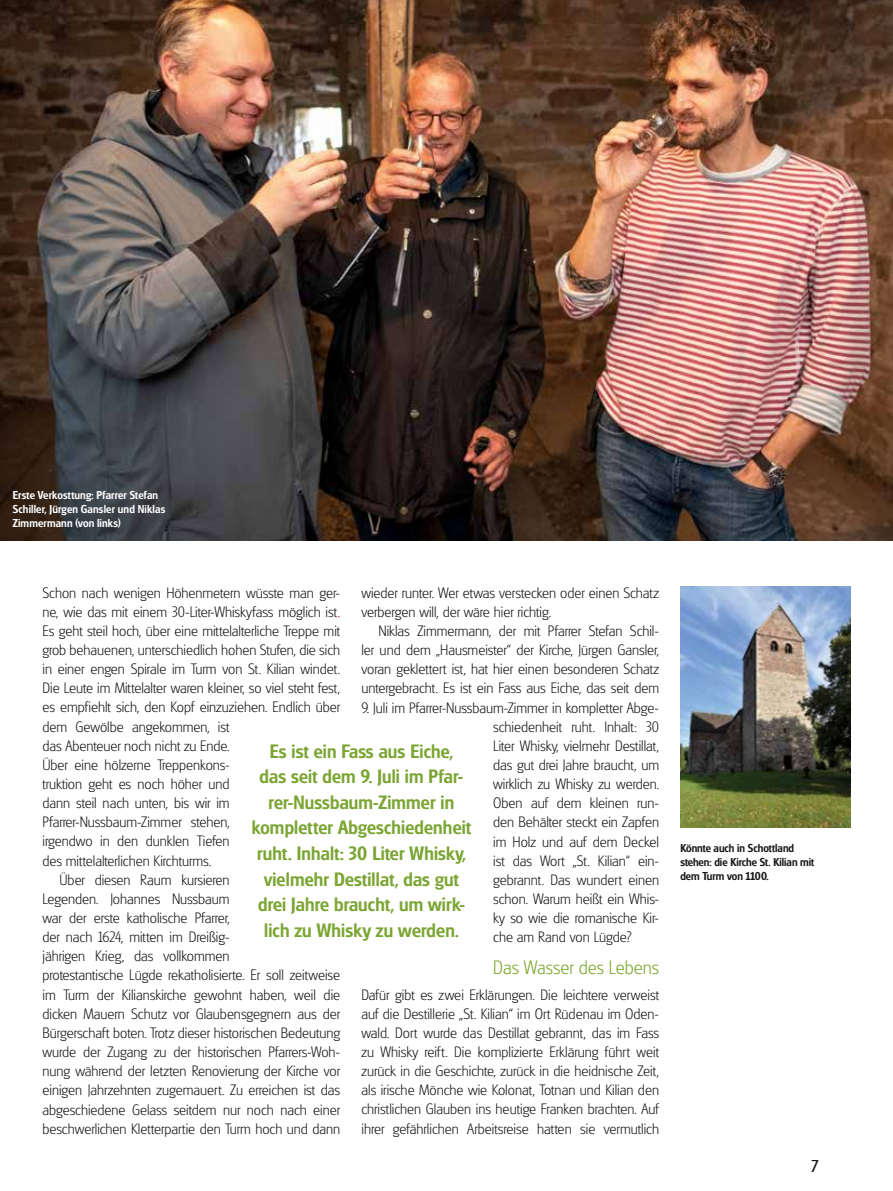
<style>
.page{position:relative;width:893px;height:1191px;background:#fff}
.page>*{position:absolute;margin:0;border:0;box-sizing:border-box;transform-origin:0 0}
.t1{font:500 20.25px/25.5px "Glasgow Pro";letter-spacing:.01em;color:#7ba532;text-align:center}
.t2{font:300 20.25px "Glasgow Pro";letter-spacing:-.005em;color:#79a628}
.t3{font:18px "Glasgow Pro";color:#181716}
.t4{font:300 15.75px/19.2px "Glasgow Pro";color:#181716;text-align:justify}
.t5{font:500 12px/14.4px "Glasgow Pro";letter-spacing:.015em;color:#fff}
.t6{font:500 12px/14.4px "Glasgow Pro";color:#181716}
.s1{color:#e3000a}
</style>
<div class="page">
<img style="left:0;top:0;width:893px;height:540px">
<img style="left:680px;top:587px;width:170px;height:240px">
<p class="t5" style="left:13px;top:487px;width:154px">Erste Verkosttung: Pfarrer Stefan<br>Schiller, Jürgen Gansler und Niklas<br>Zimmermann (von links)</p>
<p class="t4" style="left:43px;top:583px;width:299px">Schon nach wenigen Höhenmetern wüsste man ger-</p>
<p class="t4" style="left:43px;top:602px;width:299px">ne, wie das mit einem 30-Liter-Whiskyfass möglich ist<span class="s1">.</span></p>
<p class="t4" style="left:43px;top:621px;width:299px">Es geht steil hoch, über eine mittelalterliche Treppe mit</p>
<p class="t4" style="left:43px;top:640px;width:299px">grob behauenen, unterschiedlich hohen Stufen, die sich</p>
<p class="t4" style="left:43px;top:659px;width:299px">in einer engen Spirale im Turm von St. Kilian windet.</p>
<p class="t4" style="left:43px;top:678px;width:299px">Die Leute im Mittelalter waren kleiner, so viel steht fest,</p>
<p class="t4" style="left:43px;top:697px;width:299px">es empfiehlt sich, den Kopf einzuziehen. Endlich über</p>
<p class="t4" style="left:43px;top:717px;width:189px">dem Gewölbe angekommen, ist</p>
<p class="t4" style="left:43px;top:736px;width:189px">das Abenteuer noch nicht zu Ende.</p>
<p class="t4" style="left:43px;top:755px;width:189px">Über eine hölzerne Treppenkons-</p>
<p class="t4" style="left:43px;top:774px;width:189px">truktion geht es noch höher und</p>
<p class="t4" style="left:43px;top:793px;width:189px">dann steil nach unten, bis wir im</p>
<p class="t4" style="left:43px;top:812px;width:189px">Pfarrer-Nussbaum-Zimmer stehen,</p>
<p class="t4" style="left:43px;top:831px;width:189px">irgendwo in den dunklen Tiefen</p>
<p class="t4" style="left:43px;top:851px;width:170px">des mittelalterlichen Kirchturms.</p>
<p class="t4" style="left:60px;top:870px;width:172px">Über diesen Raum kursieren</p>
<p class="t4" style="left:43px;top:889px;width:189px">Legenden. Johannes Nussbaum</p>
<p class="t4" style="left:43px;top:908px;width:189px">war der erste katholische Pfarrer,</p>
<p class="t4" style="left:43px;top:927px;width:189px">der nach 1624, mitten im Dreißig-</p>
<p class="t4" style="left:43px;top:946px;width:189px">jährigen Krieg, das vollkommen</p>
<p class="t4" style="left:43px;top:965px;width:299px">protestantische Lügde rekatholisierte. Er soll zeitweise</p>
<p class="t4" style="left:43px;top:985px;width:299px">im Turm der Kilianskirche gewohnt haben, weil die</p>
<p class="t4" style="left:43px;top:1004px;width:299px">dicken Mauern Schutz vor Glaubensgegnern aus der</p>
<p class="t4" style="left:43px;top:1023px;width:299px">Bürgerschaft boten. Trotz dieser historischen Bedeutung</p>
<p class="t4" style="left:43px;top:1042px;width:299px">wurde der Zugang zu der historischen Pfarrers-Woh-</p>
<p class="t4" style="left:43px;top:1061px;width:299px">nung während der letzten Renovierung der Kirche vor</p>
<p class="t4" style="left:43px;top:1080px;width:299px">einigen Jahrzehnten zugemauert. Zu erreichen ist das</p>
<p class="t4" style="left:43px;top:1099px;width:299px">abgeschiedene Gelass seitdem nur noch nach einer</p>
<p class="t4" style="left:43px;top:1118px;width:299px">beschwerlichen Kletterpartie den Turm hoch und dann</p>
<p class="t4" style="left:361px;top:583px;width:299px">wieder runter. Wer etwas verstecken oder einen Schatz verbergen will, der wäre hier richtig.</p>
<p class="t4" style="left:361px;top:621px;width:299px;text-indent:17px">Niklas Zimmermann, der mit Pfarrer Stefan Schil&shy;ler und dem „Hausmeister“ der Kirche, Jürgen Gansler, voran geklettert ist, hat hier einen besonderen Schatz untergebracht. Es ist ein Fass aus Eiche, das seit dem</p>
<p class="t4" style="left:493px;top:698px;width:167px;text-indent:-132px">9. Juli im Pfarrer-Nussbaum-Zimmer in kompletter Abge&shy;schiedenheit ruht. Inhalt: 30<br>Liter Whisky, vielmehr Destillat, das gut drei Jahre braucht, um wirklich zu Whisky zu werden.<br>Oben auf dem kleinen run&shy;den Behälter steckt ein Zapfen im Holz und auf dem Deckel ist das Wort „St. Kilian“ ein&shy;gebrannt. Das wundert einen schon. Warum heißt ein Whis&shy;ky so wie die romanische Kir&shy;che am Rand von Lügde?</p>
<p class="t2" style="left:493px;top:956px;width:167px">Das Wasser des Lebens</p>
<p class="t4" style="left:361px;top:984px;width:299px">Dafür gibt es zwei Erklärungen. Die leichtere verweist auf die Destillerie „St. Kilian“ im Ort Rüdenau im Oden&shy;wald. Dort wurde das Destillat gebrannt, das im Fass zu Whisky reift. Die komplizierte Erklärung führt weit zurück in die Geschichte, zurück in die heidnische Zeit, als irische Mönche wie Kolonat, Totnan und Kilian den christlichen Glauben ins heutige Franken brachten. Auf ihrer gefährlichen Arbeitsreise hatten sie vermutlich</p>
<p class="t1" style="left:252px;top:738px;width:221px">Es ist ein Fass aus Eiche,<br>das seit dem 9. Juli im Pfar&shy;rer-Nussbaum-Zimmer in kompletter Abgeschiedenheit ruht. Inhalt: 30 Liter Whisky, vielmehr Destillat, das gut drei Jahre braucht, um wirk&shy;lich zu Whisky zu werden.</p>
<p class="t6" style="left:680px;top:840px;width:135px">Könnte auch in Schottland stehen: die Kirche St. Kilian mit dem Turm von 1100.</p>
<p class="t3" style="left:811px;top:1155px;width:9px">7</p>
</div>
